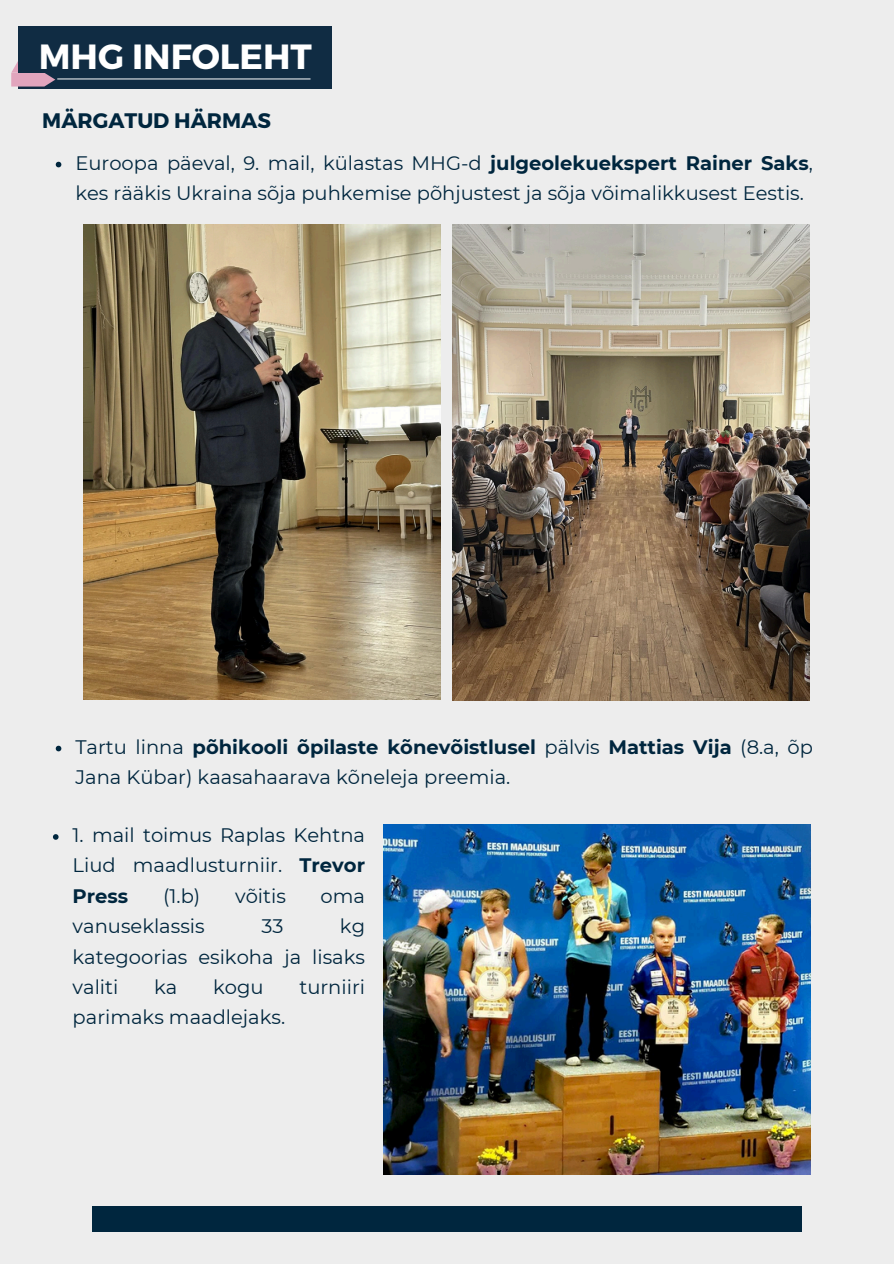
<style>
.page{position:relative;width:894px;height:1264px;background:#fff}
.page>*{position:absolute;margin:0;border:0;box-sizing:border-box;transform-origin:0 0}
.t1{font:700 34.95px "Montserrat";color:#fff}
.t2{font:700 21px "Montserrat";color:#00263e}
.t3{font:19.5px/30.3px "Montserrat";color:#00263e}
.s1{font-weight:700}
</style>
<div class="page">
<div style="left:0;top:0;width:893px;height:1263px;background:#ededed"></div>
<div style="left:18px;top:27px;width:314px;height:62px;background:#102c43"></div>
<svg style="left:11px;top:61px;width:44px;height:26px"></svg>
<hr style="left:57px;top:78px;width:253px;height:1px;background:#fff">
<div style="left:92px;top:1205px;width:709px;height:26px;background:#00263e"></div>
<img style="left:452px;top:224px;width:357px;height:476px">
<img style="left:83px;top:224px;width:357px;height:475px">
<svg style="left:56px;top:162px;width:5px;height:5px"></svg>
<svg style="left:56px;top:745px;width:5px;height:6px"></svg>
<img style="left:383px;top:824px;width:426px;height:350px">
<svg style="left:53px;top:834px;width:6px;height:5px"></svg>
<h1 class="t1" style="left:39px;top:34px;width:274px">MHG INFOLEHT</h1>
<p class="t2" style="left:42px;top:107px;width:230px">MÄRGATUD HÄRMAS</p>
<p class="t3" style="left:75px;top:147px;width:738px">Euroopa päeval, 9. mail, külastas MHG-d <span class="s1">julgeolekuekspert Rainer Saks</span>, kes rääkis Ukraina sõja puhkemise põhjustest ja sõja võimalikkusest Eestis.</p>
<p class="t3" style="left:75px;top:731px;width:738px">Tartu linna <span class="s1">põhikooli õpilaste kõnevõistlusel</span> pälvis <span class="s1">Mattias Vija</span> (8.a, õp<br>Jana Kübar) kaasahaarava kõneleja preemia.</p>
<p class="t3" style="left:73px;top:819px;width:294px;text-align:justify">1. mail toimus Raplas Kehtna Liud maadlusturniir. <span class="s1">Trevor Press</span></p>
<p class="t3" style="left:163px;top:880px;width:39px">(1.b)</p>
<p class="t3" style="left:235px;top:880px;width:52px">võitis</p>
<p class="t3" style="left:320px;top:880px;width:46px">oma</p>
<p class="t3" style="left:73px;top:911px;width:133px">vanuseklassis</p>
<p class="t3" style="left:261px;top:911px;width:23px">33</p>
<p class="t3" style="left:73px;top:911px;width:294px;text-align:justify;text-indent:267px">kg kategoorias esikoha ja lisaks valiti</p>
<p class="t3" style="left:154px;top:971px;width:25px">ka</p>
<p class="t3" style="left:213px;top:971px;width:52px">kogu</p>
<p class="t3" style="left:299px;top:971px;width:67px">turniiri</p>
<p class="t3" style="left:73px;top:1002px;width:214px">parimaks maadlejaks.</p>
</div>
